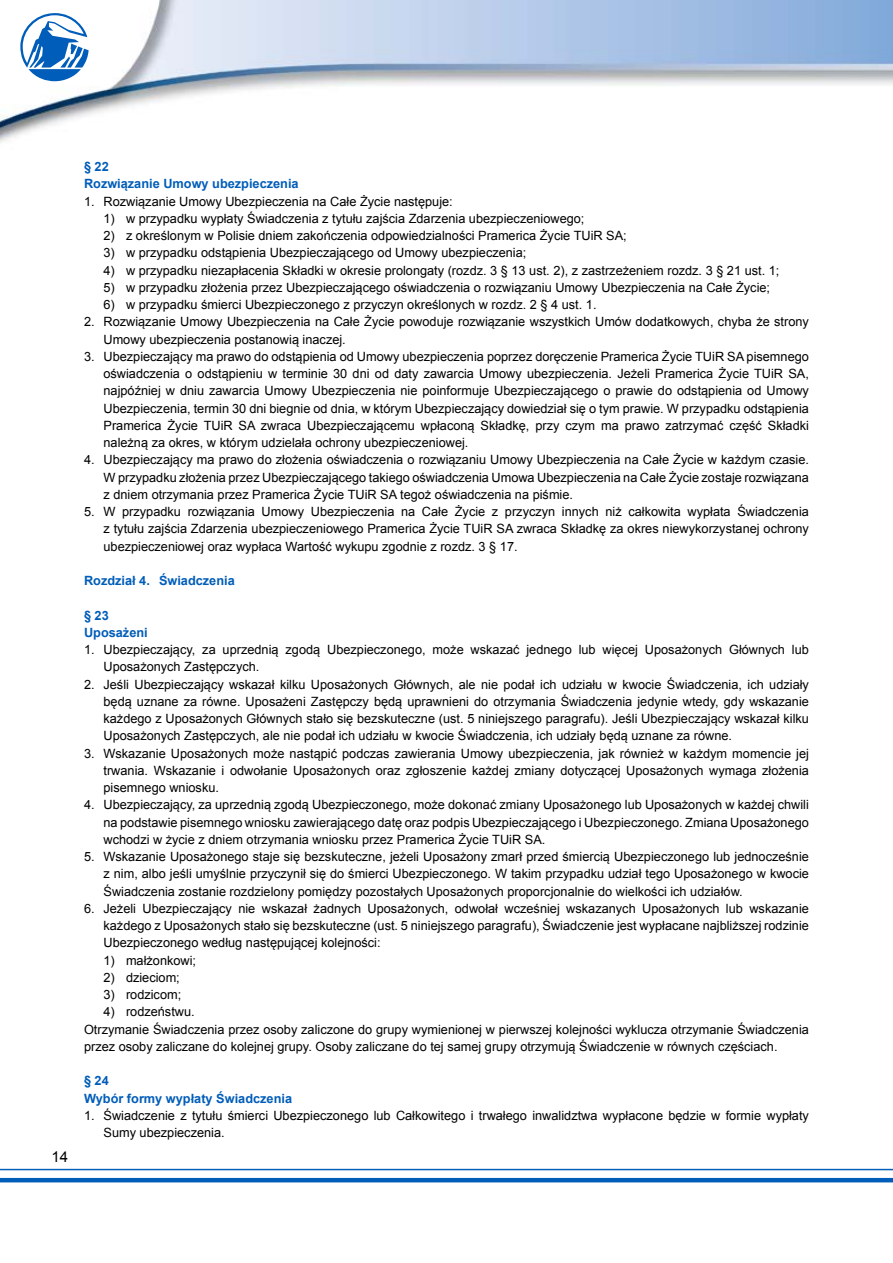
<style>
.page{position:relative;width:893px;height:1263px;background:#fff}
.page>*{position:absolute;margin:0;border:0;box-sizing:border-box;transform-origin:0 0}
.t1{font:15px "Arial";color:#000}
.t2{font:12.75px/17.2px "Arial";color:#000;text-align:justify}
.t3{font:700 12.75px/17.2px "Arial";color:#005db9}
</style>
<div class="page">
<hr style="left:0;top:1178px;width:893px;height:4px;background:#005db9">
<hr style="left:0;top:1169px;width:893px;height:1px;background:#005db9">
<img style="left:0;top:0;width:893px;height:143px">
<svg style="left:20px;top:13px;width:69px;height:68px"></svg>
<p class="t1" style="left:51px;top:1146px;width:18px">14</p>
<p class="t3" style="left:84px;top:158px;width:216px">§ 22<br>Rozwiązanie Umowy ubezpieczenia</p>
<p class="t2" style="left:84px;top:193px;width:370px">1. Rozwiązanie Umowy Ubezpieczenia na Całe Życie następuje:</p>
<p class="t2" style="left:103px;top:210px;width:482px">1) w przypadku wypłaty Świadczenia z tytułu zajścia Zdarzenia ubezpieczeniowego;</p>
<p class="t2" style="left:103px;top:227px;width:525px">2) z określonym w Polisie dniem zakończenia odpowiedzialności Pramerica Życie TUiR SA;</p>
<p class="t2" style="left:103px;top:244px;width:424px">3) w przypadku odstąpienia Ubezpieczającego od Umowy ubezpieczenia;</p>
<p class="t2" style="left:103px;top:262px;width:677px">4) w przypadku niezapłacenia Składki w okresie prolongaty (rozdz. 3 § 13 ust. 2), z zastrzeżeniem rozdz. 3 § 21 ust. 1;</p>
<p class="t2" style="left:103px;top:279px;width:668px">5) w przypadku złożenia przez Ubezpieczającego oświadczenia o rozwiązaniu Umowy Ubezpieczenia na Całe Życie;</p>
<p class="t2" style="left:103px;top:296px;width:495px">6) w przypadku śmierci Ubezpieczonego z przyczyn określonych w rozdz. 2 § 4 ust. 1.</p>
<p class="t2" style="left:103px;top:313px;width:707px;text-indent:-19px">2. Rozwiązanie Umowy Ubezpieczenia na Całe Życie powoduje rozwiązanie wszystkich Umów dodatkowych, chyba że strony<br>Umowy ubezpieczenia postanowią inaczej.</p>
<p class="t2" style="left:103px;top:348px;width:707px;text-indent:-19px">3. Ubezpieczający ma prawo do odstąpienia od Umowy ubezpieczenia poprzez doręczenie Pramerica Życie TUiR SA pisemnego oświadczenia o odstąpieniu w terminie 30 dni od daty zawarcia Umowy ubezpieczenia. Jeżeli Pramerica Życie TUiR SA, najpóźniej w dniu zawarcia Umowy Ubezpieczenia nie poinformuje Ubezpieczającego o prawie do odstąpienia od Umowy Ubezpieczenia, termin 30 dni biegnie od dnia, w którym Ubezpieczający dowiedział się o tym prawie. W przypadku odstąpienia Pramerica Życie TUiR SA zwraca Ubezpieczającemu wpłaconą Składkę, przy czym ma prawo zatrzymać część Składki należną za okres, w którym udzielała ochrony ubezpieczeniowej.</p>
<p class="t2" style="left:103px;top:451px;width:707px;text-indent:-19px">4. Ubezpieczający ma prawo do złożenia oświadczenia o rozwiązaniu Umowy Ubezpieczenia na Całe Życie w każdym czasie.<br>W przypadku złożenia przez Ubezpieczającego takiego oświadczenia Umowa Ubezpieczenia na Całe Życie zostaje rozwiązana z dniem otrzymania przez Pramerica Życie TUiR SA tegoż oświadczenia na piśmie.</p>
<p class="t2" style="left:103px;top:503px;width:707px;text-indent:-19px">5. W przypadku rozwiązania Umowy Ubezpieczenia na Całe Życie z przyczyn innych niż całkowita wypłata Świadczenia z tytułu zajścia Zdarzenia ubezpieczeniowego Pramerica Życie TUiR SA zwraca Składkę za okres niewykorzystanej ochrony ubezpieczeniowej oraz wypłaca Wartość wykupu zgodnie z rozdz. 3 § 17.</p>
<p class="t3" style="left:84px;top:572px;width:152px">Rozdział 4. Świadczenia</p>
<p class="t3" style="left:84px;top:607px;width:65px">§ 23<br>Uposażeni</p>
<p class="t2" style="left:103px;top:641px;width:707px;text-indent:-19px">1. Ubezpieczający, za uprzednią zgodą Ubezpieczonego, może wskazać jednego lub więcej Uposażonych Głównych lub<br>Uposażonych Zastępczych.</p>
<p class="t2" style="left:103px;top:676px;width:707px;text-indent:-19px">2. Jeśli Ubezpieczający wskazał kilku Uposażonych Głównych, ale nie podał ich udziału w kwocie Świadczenia, ich udziały będą uznane za równe. Uposażeni Zastępczy będą uprawnieni do otrzymania Świadczenia jedynie wtedy, gdy wskazanie każdego z Uposażonych Głównych stało się bezskuteczne (ust. 5 niniejszego paragrafu). Jeśli Ubezpieczający wskazał kilku Uposażonych Zastępczych, ale nie podał ich udziału w kwocie Świadczenia, ich udziały będą uznane za równe.</p>
<p class="t2" style="left:103px;top:745px;width:707px;text-indent:-19px">3. Wskazanie Uposażonych może nastąpić podczas zawierania Umowy ubezpieczenia, jak również w każdym momencie jej trwania. Wskazanie i odwołanie Uposażonych oraz zgłoszenie każdej zmiany dotyczącej Uposażonych wymaga złożenia pisemnego wniosku.</p>
<p class="t2" style="left:103px;top:796px;width:707px;text-indent:-19px">4. Ubezpieczający, za uprzednią zgodą Ubezpieczonego, może dokonać zmiany Uposażonego lub Uposażonych w każdej chwili na podstawie pisemnego wniosku zawierającego datę oraz podpis Ubezpieczającego i Ubezpieczonego. Zmiana Uposażonego wchodzi w życie z dniem otrzymania wniosku przez Pramerica Życie TUiR SA.</p>
<p class="t2" style="left:103px;top:848px;width:707px;text-indent:-19px">5. Wskazanie Uposażonego staje się bezskuteczne, jeżeli Uposażony zmarł przed śmiercią Ubezpieczonego lub jednocześnie z nim, albo jeśli umyślnie przyczynił się do śmierci Ubezpieczonego. W takim przypadku udział tego Uposażonego w kwocie Świadczenia zostanie rozdzielony pomiędzy pozostałych Uposażonych proporcjonalnie do wielkości ich udziałów.</p>
<p class="t2" style="left:103px;top:900px;width:707px;text-indent:-19px">6. Jeżeli Ubezpieczający nie wskazał żadnych Uposażonych, odwołał wcześniej wskazanych Uposażonych lub wskazanie każdego z Uposażonych stało się bezskuteczne (ust. 5 niniejszego paragrafu), Świadczenie jest wypłacane najbliższej rodzinie Ubezpieczonego według następującej kolejności:</p>
<p class="t2" style="left:103px;top:952px;width:94px">1) małżonkowi;</p>
<p class="t2" style="left:103px;top:969px;width:78px">2) dzieciom;</p>
<p class="t2" style="left:103px;top:986px;width:79px">3) rodzicom;</p>
<p class="t2" style="left:84px;top:1003px;width:726px;text-align:left;text-indent:19px">4) rodzeństwu.<br>Otrzymanie Świadczenia przez osoby zaliczone do grupy wymienionej w pierwszej kolejności wyklucza otrzymanie Świadczenia przez osoby zaliczane do kolejnej grupy. Osoby zaliczane do tej samej grupy otrzymują Świadczenie w równych częściach.</p>
<p class="t3" style="left:84px;top:1073px;width:210px">§ 24<br>Wybór formy wypłaty Świadczenia</p>
<p class="t2" style="left:103px;top:1107px;width:707px;text-indent:-19px">1. Świadczenie z tytułu śmierci Ubezpieczonego lub Całkowitego i trwałego inwalidztwa wypłacone będzie w formie wypłaty<br>Sumy ubezpieczenia.</p>
</div>
